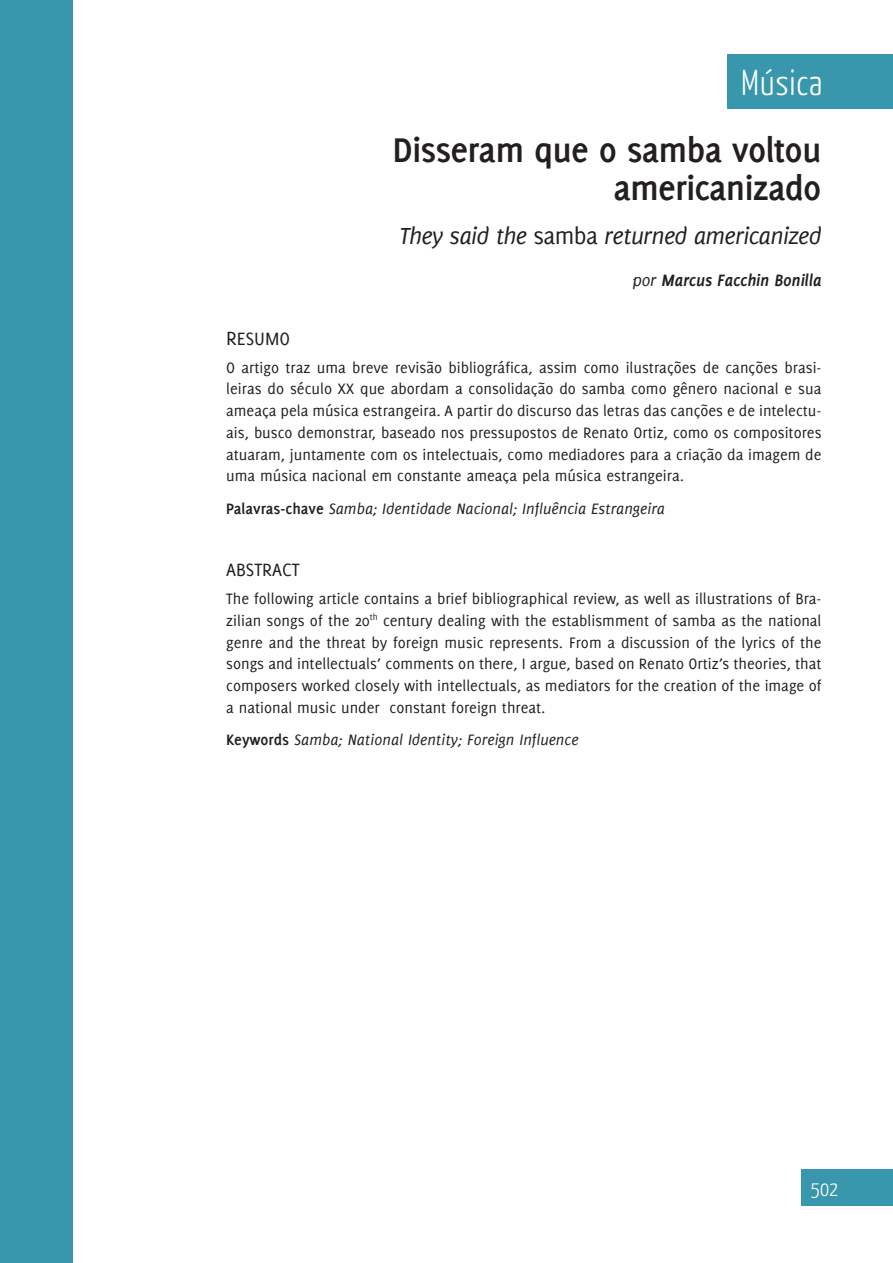
<style>
.page{position:relative;width:893px;height:1263px;background:#fff}
.page>*{position:absolute;margin:0;border:0;box-sizing:border-box;transform-origin:0 0}
.t1{font:700 37.5px/37.5px "Delicious";letter-spacing:-.02em;color:#231f20;text-align:right}
.t2{font:300 36px "Yanone Kaffeesatz";letter-spacing:.02em;color:#fff}
.t3{font:italic 25.5px "Delicious";letter-spacing:-.025em;color:#231f20}
.t4{font:300 21px "Yanone Kaffeesatz";color:#fff}
.t5{font:19.5px "Delicious";color:#231f20}
.t6{font:italic 700 18px "Delicious";letter-spacing:-.015em;color:#231f20}
.t7{font:16.5px/21.8px "Delicious";color:#231f20;text-align:justify}
.t8{font:italic 16.5px "Delicious";color:#231f20}
.s1{font-style:normal}
.s2{font-weight:400}
.s3{font-size:21px}
.s4{font-weight:700;font-style:normal}
</style>
<div class="page">
<div style="left:0;top:0;width:72px;height:1263px;background:#3897ac"></div>
<div style="left:802px;top:1170px;width:91px;height:36px;background:#3897ac"></div>
<div style="left:727px;top:54px;width:166px;height:55px;background:#3897ac"></div>
<h2 class="t2" style="left:741px;top:61px;width:83px">Música</h2>
<h1 class="t1" style="left:393px;top:131px;width:430px">Disseram que o samba voltou americanizado</h1>
<h3 class="t3" style="left:400px;top:222px;width:423px">They said the <span class="s1">samba</span> returned americanized</h3>
<p class="t6" style="left:632px;top:270px;width:191px"><span class="s2">por</span> Marcus Facchin Bonilla</p>
<p class="t5" style="left:226px;top:327px;width:65px"><span class="s3">R</span>ESUMO</p>
<p class="t7" style="left:226px;top:356px;width:597px">O artigo traz uma breve revisão bibliográfica, assim como ilustrações de canções brasi&shy;leiras do século XX que abordam a consolidação do samba como gênero nacional e sua ameaça pela música estrangeira. A partir do discurso das letras das canções e de intelectu&shy;ais, busco demonstrar, baseado nos pressupostos de Renato Ortiz, como os compositores atuaram, juntamente com os intelectuais, como mediadores para a criação da imagem de uma música nacional em constante ameaça pela música estrangeira.</p>
<p class="t8" style="left:226px;top:499px;width:440px"><span class="s4">Palavras-chave</span> Samba; Identidade Nacional; Influência Estrangeira</p>
<p class="t5" style="left:226px;top:559px;width:75px">ABSTRACT</p>
<p class="t7" style="left:226px;top:588px;width:597px">The following article contains a brief bibliographical review, as well as illustrations of Bra&shy;zilian songs of the 20<sup>th</sup> century dealing with the establismment of samba as the national genre and the threat by foreign music represents. From a discussion of the lyrics of the songs and intellectuals’ comments on there, I argue, based on Renato Ortiz’s theories, that composers worked closely with intellectuals, as mediators for the creation of the image of a national music under constant foreign threat.</p>
<p class="t8" style="left:226px;top:731px;width:354px"><span class="s4">Keywords</span> Samba; National Identity; Foreign Influence</p>
<p class="t4" style="left:811px;top:1176px;width:29px">502</p>
</div>
